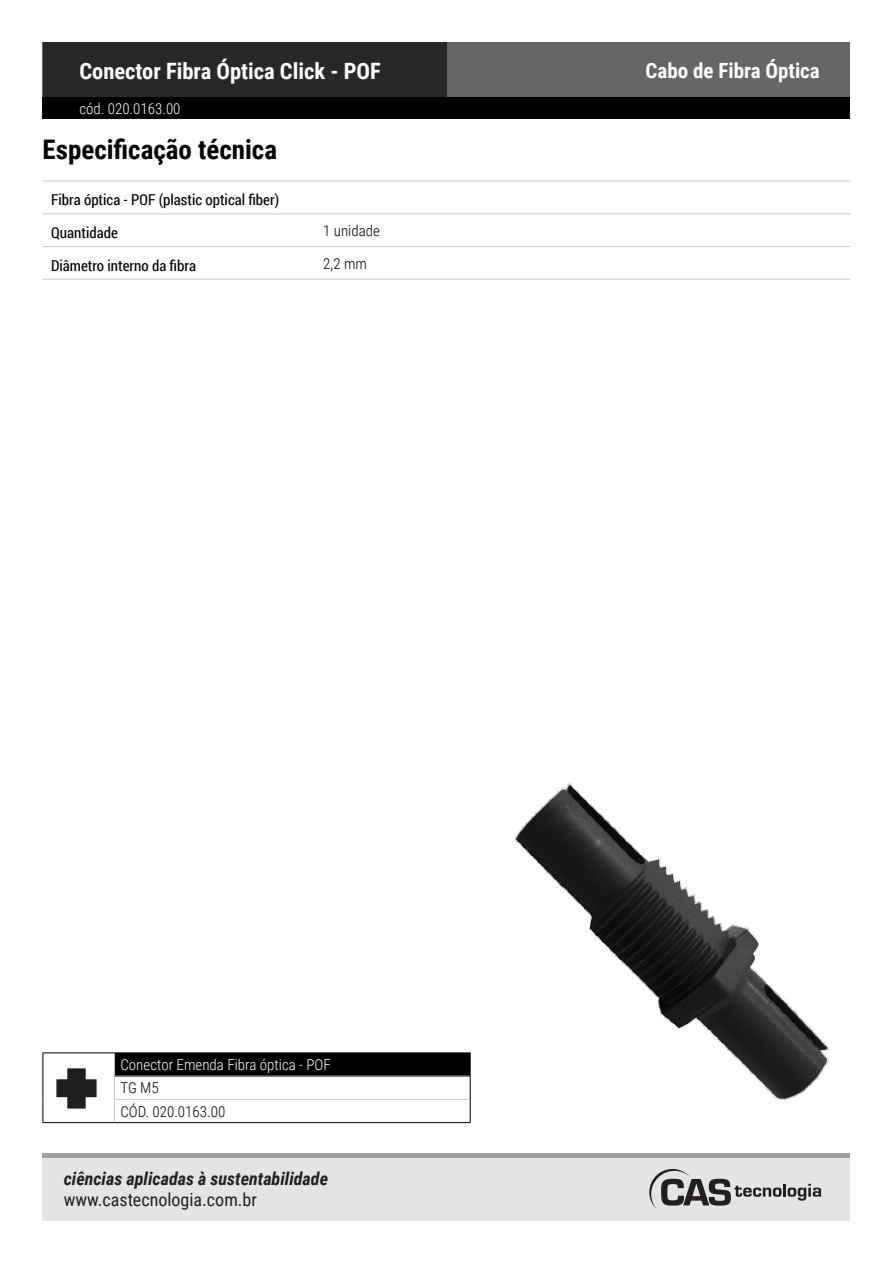
<style>
.page{position:relative;width:893px;height:1263px;background:#fff}
.page>*{position:absolute;margin:0;border:0;box-sizing:border-box;transform-origin:0 0}
.t1{font:700 27px "Roboto Condensed";color:#000}
.t2{font:700 22.5px "Roboto Condensed";color:#fff}
.t3{font:700 21px "Roboto Condensed";color:#fff}
.t4{font:italic 700 18px "Roboto Condensed";color:#231f20}
.t5{font:18px "Roboto Condensed";color:#231f20}
.t6{font:15px/32.7px "Roboto Condensed";color:#000}
.t7{font:300 15px "Roboto Condensed";color:#fff}
.t8{font:300 15px/23.2px "Roboto Condensed";color:#000}
</style>
<div class="page">
<div style="left:43px;top:43px;width:807px;height:76px;background:#656565"></div>
<div style="left:43px;top:98px;width:807px;height:21px;background:#000"></div>
<div style="left:43px;top:43px;width:403px;height:55px;background:#282828"></div>
<div style="left:43px;top:1157px;width:807px;height:63px;background:#e4e4e4"></div>
<hr style="left:43px;top:1153px;width:807px;height:4px;background:#a0a0a0">
<hr style="left:43px;top:180px;width:272px;height:2px;background:#cdcdcd">
<hr style="left:315px;top:180px;width:535px;height:2px;background:#cdcdcd">
<hr style="left:43px;top:213px;width:272px;height:1px;background:#cdcdcd">
<hr style="left:315px;top:213px;width:535px;height:1px;background:#cdcdcd">
<hr style="left:43px;top:246px;width:272px;height:1px;background:#cdcdcd">
<hr style="left:315px;top:246px;width:535px;height:1px;background:#cdcdcd">
<hr style="left:43px;top:279px;width:272px;height:1px;background:#cdcdcd">
<hr style="left:315px;top:279px;width:535px;height:1px;background:#cdcdcd">
<div style="left:114px;top:1053px;width:356px;height:23px;background:#000"></div>
<hr style="left:114px;top:1076px;width:356px;height:1px;background:#cdcdcd">
<hr style="left:114px;top:1099px;width:356px;height:1px;background:#cdcdcd">
<svg style="left:114px;top:1053px;width:1px;height:69px"></svg>
<hr style="left:43px;top:1052px;width:71px;height:1px;background:#000">
<svg style="left:43px;top:1053px;width:1px;height:69px"></svg>
<hr style="left:43px;top:1122px;width:71px;height:1px;background:#000">
<hr style="left:114px;top:1052px;width:357px;height:1px;background:#000">
<svg style="left:470px;top:1053px;width:1px;height:69px"></svg>
<hr style="left:114px;top:1122px;width:357px;height:1px;background:#000">
<img style="left:56px;top:1068px;width:41px;height:41px">
<img style="left:513px;top:782px;width:317px;height:319px">
<svg style="left:649px;top:1169px;width:172px;height:40px"></svg>
<h2 class="t2" style="left:79px;top:55px;width:303px">Conector Fibra Óptica Click - POF</h2>
<h3 class="t3" style="left:646px;top:56px;width:176px">Cabo de Fibra Óptica</h3>
<p class="t7" style="left:79px;top:98px;width:103px">cód. 020.0163.00</p>
<h1 class="t1" style="left:43px;top:130px;width:236px">Especificação técnica</h1>
<p class="t6" style="left:51px;top:183px;width:230px">Fibra óptica - POF (plastic optical fiber)<br>Quantidade</p>
<p class="t8" style="left:323px;top:218px;width:58px">1 unidade</p>
<p class="t6" style="left:51px;top:249px;width:147px">Diâmetro interno da fibra</p>
<p class="t8" style="left:323px;top:251px;width:45px">2,2 mm</p>
<p class="t7" style="left:120px;top:1054px;width:212px">Conector Emenda Fibra óptica - POF</p>
<p class="t8" style="left:120px;top:1076px;width:106px">TG M5<br>CÓD. 020.0163.00</p>
<p class="t4" style="left:64px;top:1166px;width:266px">ciências aplicadas à sustentabilidade</p>
<p class="t5" style="left:64px;top:1187px;width:195px">www.castecnologia.com.br</p>
</div>
